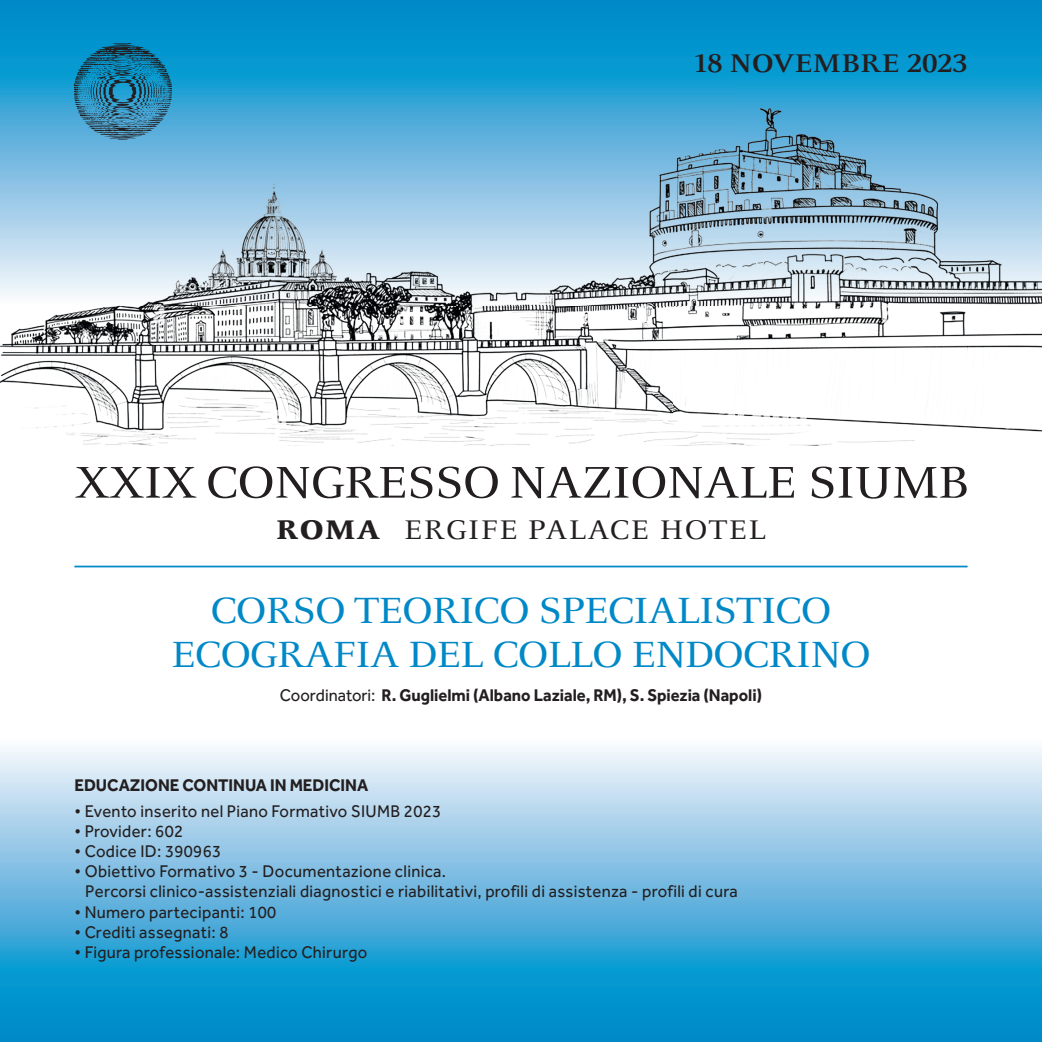
<style>
.page{position:relative;width:1042px;height:1042px;background:#fff}
.page>*{position:absolute;margin:0;border:0;box-sizing:border-box;transform-origin:0 0}
.t1{font:49px "FF Celeste";letter-spacing:-.02em;color:#231f20;scale:1.1 1}
.t2{font:40.25px/44.6px "FF Celeste";letter-spacing:-.03em;color:#0088c7;text-align:center;scale:1.1 1}
.t3{font:29.75px "FF Celeste";letter-spacing:.035em;color:#231f20;scale:1.1 1}
.t4{font:600 28.18px "FF Celeste";letter-spacing:-.005em;color:#231f20;scale:1.1 1}
.t5{font:17.5px/20.1px "Effra";letter-spacing:.02em;color:#231f20;scale:.95 1}
.t6{font:700 17.5px "Effra";color:#231f20;scale:.95 1}
.s1{font-weight:700}
.s2{font-weight:400}
</style>
<div class="page">
<svg style="left:0;top:747px;width:1042px;height:295px;background:#67b8df"></svg>
<svg style="left:0;top:0;width:1042px;height:73px;background:#0191cc"></svg>
<img style="left:0;top:73px;width:1042px;height:372px">
<img style="left:74px;top:44px;width:97px;height:95px">
<hr style="left:74px;top:566px;width:893px;height:1px;background:#0088c7">
<h3 class="t4" style="left:694px;top:46px;width:250px">18 NOVEMBRE 2023</h3>
<h1 class="t1" style="left:75px;top:452px;width:815px">XXIX CONGRESSO NAZIONALE SIUMB</h1>
<h3 class="t3" style="left:276px;top:511px;width:447px"><span class="s1">ROMA</span> ERGIFE PALACE HOTEL</h3>
<h2 class="t2" style="left:171px;top:587px;width:637px">CORSO TEORICO SPECIALISTICO<br>ECOGRAFIA DEL COLLO ENDOCRINO</h2>
<p class="t6" style="left:280px;top:685px;width:509px"><span class="s2">Coordinatori:</span> R. Guglielmi (Albano Laziale, RM), S. Spiezia (Napoli)</p>
<p class="t6" style="left:74px;top:774px;width:311px">EDUCAZIONE CONTINUA IN MEDICINA</p>
<p class="t5" style="left:74px;top:801px;width:387px">• Evento inserito nel Piano Formativo SIUMB 2023</p>
<p class="t5" style="left:74px;top:821px;width:116px">• Provider: 602</p>
<p class="t5" style="left:74px;top:841px;width:156px">• Codice ID: 390963</p>
<p class="t5" style="left:85px;top:861px;width:688px;text-indent:-11px">• Obiettivo Formativo 3 - Documentazione clinica.<br>Percorsi clinico-assistenziali diagnostici e riabilitativi, profili di assistenza - profili di cura</p>
<p class="t5" style="left:74px;top:901px;width:214px">• Numero partecipanti: 100</p>
<p class="t5" style="left:74px;top:921px;width:164px">• Crediti assegnati: 8</p>
<p class="t5" style="left:74px;top:942px;width:310px">• Figura professionale: Medico Chirurgo</p>
</div>
